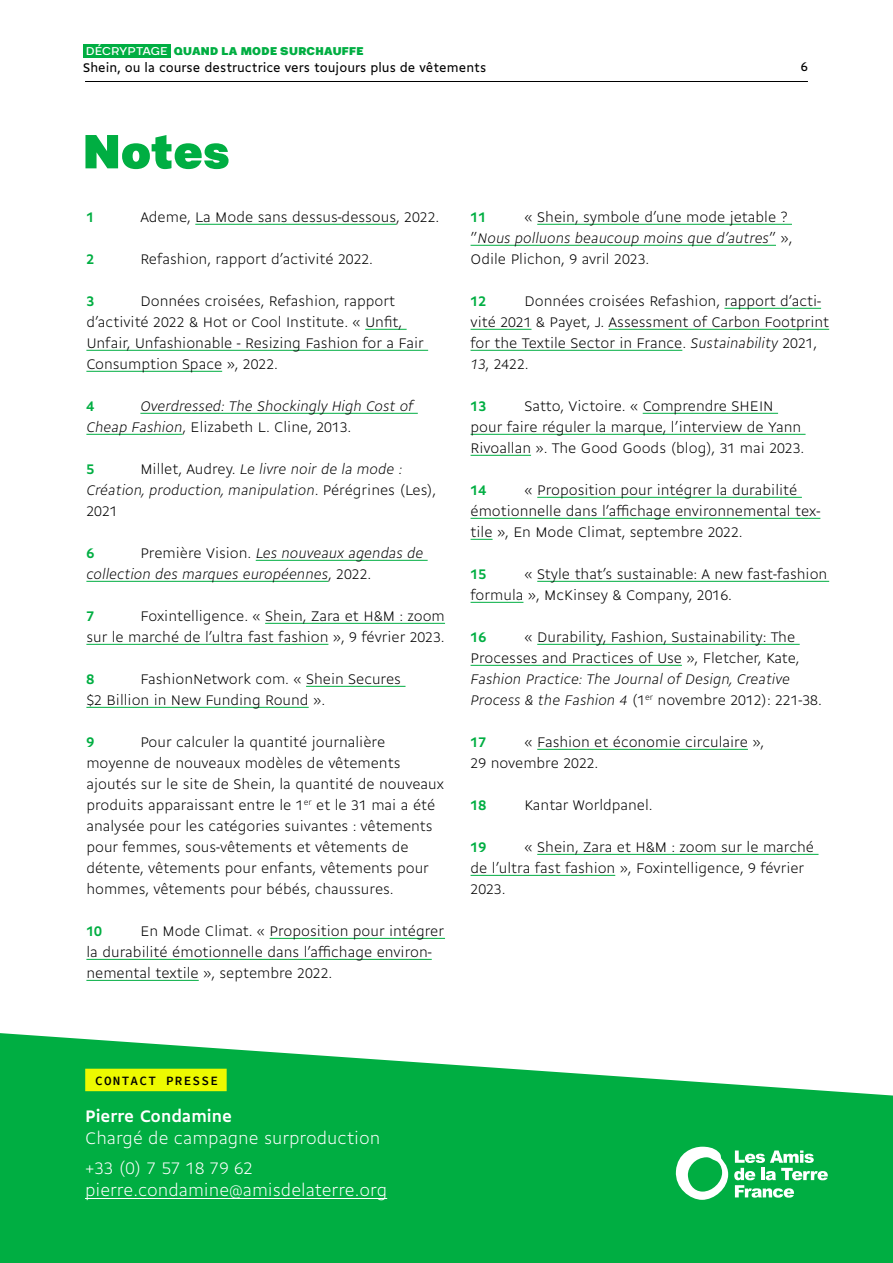
<style>
.page{position:relative;width:893px;height:1263px;background:#fff}
.page>*{position:absolute;margin:0;border:0;box-sizing:border-box;transform-origin:0 0}
.t1{font:900 57px "Breul Grotesk A";color:#00ae42}
.t2{font:300 18px/30.6px "Gemeli";color:#fff}
.t3{font:700 18px "Gemeli";color:#fff}
.t4{font:300 15px/21px "Gemeli";color:#000}
.t5{font:italic 300 15px/21px "Gemeli";color:#000}
.t6{font:700 15px "Gemeli";color:#00ae42}
.t7{font:13.5px "Gemeli";color:#000}
.t8{font:900 13.5px "Breul Grotesk A";letter-spacing:.025em;color:#00ae42}
.t9{font:600 12.6px "Source Code Pro";letter-spacing:.1em;color:#000}
.s1{font-weight:300;color:#fff}
.s2{font-style:normal}
.s3{font-style:italic}
</style>
<div class="page">
<div style="left:83px;top:44px;width:87px;height:14px;background:#00ae42"></div>
<hr style="left:85px;top:81px;width:723px;height:1px;background:#000">
<hr style="left:195px;top:224px;width:201px;height:1px;background:#00ae42">
<hr style="left:365px;top:329px;width:42px;height:1px;background:#00ae42">
<hr style="left:86px;top:350px;width:342px;height:1px;background:#00ae42">
<hr style="left:86px;top:371px;width:136px;height:1px;background:#00ae42">
<hr style="left:140px;top:413px;width:278px;height:1px;background:#00ae42">
<hr style="left:86px;top:434px;width:96px;height:1px;background:#00ae42">
<hr style="left:256px;top:560px;width:172px;height:1px;background:#00ae42">
<hr style="left:86px;top:581px;width:242px;height:1px;background:#00ae42">
<hr style="left:265px;top:623px;width:180px;height:1px;background:#00ae42">
<hr style="left:86px;top:644px;width:242px;height:1px;background:#00ae42">
<hr style="left:306px;top:686px;width:99px;height:1px;background:#00ae42">
<hr style="left:86px;top:707px;width:223px;height:1px;background:#00ae42">
<hr style="left:270px;top:938px;width:175px;height:1px;background:#00ae42">
<hr style="left:86px;top:959px;width:346px;height:1px;background:#00ae42">
<hr style="left:86px;top:980px;width:113px;height:1px;background:#00ae42">
<hr style="left:537px;top:224px;width:255px;height:1px;background:#00ae42">
<hr style="left:471px;top:245px;width:305px;height:1px;background:#00ae42">
<hr style="left:724px;top:308px;width:97px;height:1px;background:#00ae42">
<hr style="left:471px;top:329px;width:60px;height:1px;background:#00ae42">
<hr style="left:609px;top:329px;width:220px;height:1px;background:#00ae42">
<hr style="left:471px;top:350px;width:211px;height:1px;background:#00ae42">
<hr style="left:643px;top:413px;width:135px;height:1px;background:#00ae42">
<hr style="left:471px;top:434px;width:335px;height:1px;background:#00ae42">
<hr style="left:471px;top:455px;width:60px;height:1px;background:#00ae42">
<hr style="left:537px;top:497px;width:265px;height:1px;background:#00ae42">
<hr style="left:471px;top:518px;width:349px;height:1px;background:#00ae42">
<svg style="left:471px;top:539px;width:22px;height:1px"></svg>
<hr style="left:537px;top:581px;width:292px;height:1px;background:#00ae42">
<hr style="left:471px;top:602px;width:52px;height:1px;background:#00ae42">
<hr style="left:537px;top:644px;width:263px;height:1px;background:#00ae42">
<hr style="left:471px;top:665px;width:211px;height:1px;background:#00ae42">
<hr style="left:537px;top:749px;width:211px;height:1px;background:#00ae42">
<hr style="left:537px;top:854px;width:281px;height:1px;background:#00ae42">
<hr style="left:471px;top:875px;width:144px;height:1px;background:#00ae42">
<svg style="left:0;top:1033px;width:893px;height:230px;background:#24b95d"></svg>
<hr style="left:85px;top:1198px;width:302px;height:1px;background:#fff">
<div style="left:85px;top:1069px;width:142px;height:22px;background:#edfa00"></div>
<svg style="left:734px;top:1150px;width:94px;height:47px"></svg>
<svg style="left:675px;top:1147px;width:53px;height:53px"></svg>
<p class="t8" style="left:86px;top:43px;width:279px"><span class="s1">DÉCRYPTAGE</span> QUAND LA MODE SURCHAUFFE</p>
<p class="t7" style="left:83px;top:58px;width:404px">Shein, ou la course destructrice vers toujours plus de vêtements</p>
<h1 class="t1" style="left:83px;top:115px;width:148px">Notes</h1>
<p class="t7" style="left:801px;top:57px;width:9px">6</p>
<p class="t6" style="left:86px;top:206px;width:9px">1</p>
<p class="t4" style="left:140px;top:206px;width:300px">Ademe, La Mode sans dessus-dessous, 2022.</p>
<p class="t6" style="left:86px;top:248px;width:9px">2</p>
<p class="t4" style="left:140px;top:248px;width:234px">Refashion, rapport d’activité 2022.</p>
<p class="t6" style="left:86px;top:290px;width:9px">3</p>
<p class="t4" style="left:86px;top:290px;width:339px;text-indent:54px">Données croisées, Refashion, rapport d’activité 2022 &amp; Hot or Cool Institute. « Unfit, Unfair, Unfashionable - Resizing Fashion for a Fair Consumption Space », 2022.</p>
<p class="t6" style="left:86px;top:395px;width:9px">4</p>
<p class="t5" style="left:86px;top:395px;width:329px;text-indent:54px">Overdressed: The Shockingly High Cost of<br>Cheap Fashion<span class="s2">, Elizabeth L. Cline, 2013.</span></p>
<p class="t6" style="left:86px;top:458px;width:9px">5</p>
<p class="t5" style="left:86px;top:458px;width:351px;text-indent:54px"><span class="s2">Millet, Audrey.</span> Le livre noir de la mode :<br>Création, production, manipulation<span class="s2">. Pérégrines (Les),<br>2021</span></p>
<p class="t6" style="left:86px;top:542px;width:9px">6</p>
<p class="t5" style="left:86px;top:542px;width:338px;text-indent:54px"><span class="s2">Première Vision.</span> Les nouveaux agendas de collection des marques européennes<span class="s2">, 2022.</span></p>
<p class="t6" style="left:86px;top:605px;width:9px">7</p>
<p class="t4" style="left:86px;top:605px;width:360px;text-align:right">Foxintelligence. « Shein, Zara et H&amp;M : zoom<br>sur le marché de l’ultra fast fashion », 9 février 2023.</p>
<p class="t6" style="left:86px;top:668px;width:9px">8</p>
<p class="t4" style="left:86px;top:668px;width:316px;text-indent:54px">FashionNetwork com. « Shein Secures $2 Billion in New Funding Round ».</p>
<p class="t6" style="left:86px;top:731px;width:9px">9</p>
<p class="t4" style="left:86px;top:731px;width:359px;text-indent:54px">Pour calculer la quantité journalière moyenne de nouveaux modèles de vêtements ajoutés sur le site de Shein, la quantité de nouveaux produits apparaissant entre le 1<sup>er</sup> et le 31 mai a été analysée pour les catégories suivantes : vêtements pour femmes, sous-vêtements et vêtements de détente, vêtements pour enfants, vêtements pour hommes, vêtements pour bébés, chaussures.</p>
<p class="t6" style="left:86px;top:920px;width:17px">10</p>
<p class="t4" style="left:86px;top:920px;width:359px;text-indent:54px">En Mode Climat. « Proposition pour intégrer la durabilité émotionnelle dans l’affichage environ&shy;nemental textile », septembre 2022.</p>
<p class="t4" style="left:471px;top:206px;width:323px;text-indent:54px">« Shein, symbole d’une mode jetable ? ”<span class="s3">Nous polluons beaucoup moins que d’autres</span>” »,<br>Odile Plichon, 9 avril 2023.</p>
<p class="t6" style="left:471px;top:290px;width:17px">12</p>
<p class="t6" style="left:471px;top:206px;width:17px">11</p>
<p class="t4" style="left:471px;top:290px;width:360px;text-indent:54px">Données croisées Refashion, rapport d’acti&shy;vité 2021 &amp; Payet, J. Assessment of Carbon Footprint for the Textile Sector in France. <span class="s3">Sustainability</span> 2021, <span class="s3">13</span>, 2422.</p>
<p class="t6" style="left:471px;top:395px;width:17px">13</p>
<p class="t4" style="left:471px;top:395px;width:335px;text-indent:54px">Satto, Victoire. « Comprendre SHEIN pour faire réguler la marque, l’interview de Yann<br>Rivoallan ». The Good Goods (blog), 31 mai 2023.</p>
<p class="t6" style="left:471px;top:479px;width:17px">14</p>
<p class="t4" style="left:471px;top:479px;width:351px;text-indent:54px">« Proposition pour intégrer la durabilité émotionnelle dans l’affichage environnemental tex&shy;tile », En Mode Climat, septembre 2022.</p>
<p class="t6" style="left:471px;top:563px;width:17px">15</p>
<p class="t4" style="left:471px;top:563px;width:358px;text-indent:54px">« Style that’s sustainable: A new fast-fashion formula », McKinsey &amp; Company, 2016.</p>
<p class="t6" style="left:471px;top:626px;width:17px">16</p>
<p class="t4" style="left:471px;top:626px;width:331px;text-indent:54px">« Durability, Fashion, Sustainability: The<br>Processes and Practices of Use », Fletcher, Kate,</p>
<p class="t5" style="left:471px;top:668px;width:353px">Fashion Practice: The Journal of Design, Creative<br>Process &amp; the Fashion 4 <span class="s2">(1</span><sup>er</sup> <span class="s2">novembre 2012): 221-38.</span></p>
<p class="t6" style="left:471px;top:731px;width:17px">17</p>
<p class="t4" style="left:471px;top:731px;width:295px;text-indent:54px">« Fashion et économie circulaire »,<br>29 novembre 2022.</p>
<p class="t6" style="left:471px;top:794px;width:17px">18</p>
<p class="t4" style="left:525px;top:794px;width:130px">Kantar Worldpanel.</p>
<p class="t6" style="left:471px;top:836px;width:17px">19</p>
<p class="t4" style="left:471px;top:836px;width:345px;text-indent:54px">« Shein, Zara et H&amp;M : zoom sur le marché de l’ultra fast fashion », Foxintelligence, 9 février<br>2023.</p>
<p class="t9" style="left:95px;top:1071px;width:124px">CONTACT PRESSE</p>
<p class="t3" style="left:85px;top:1103px;width:149px">Pierre Condamine</p>
<p class="t2" style="left:85px;top:1121px;width:297px">Chargé de campagne surproduction +33 (0) 7 57 18 79 62</p>
<p class="t2" style="left:85px;top:1173px;width:304px">pierre.condamine@amisdelaterre.org</p>
</div>
